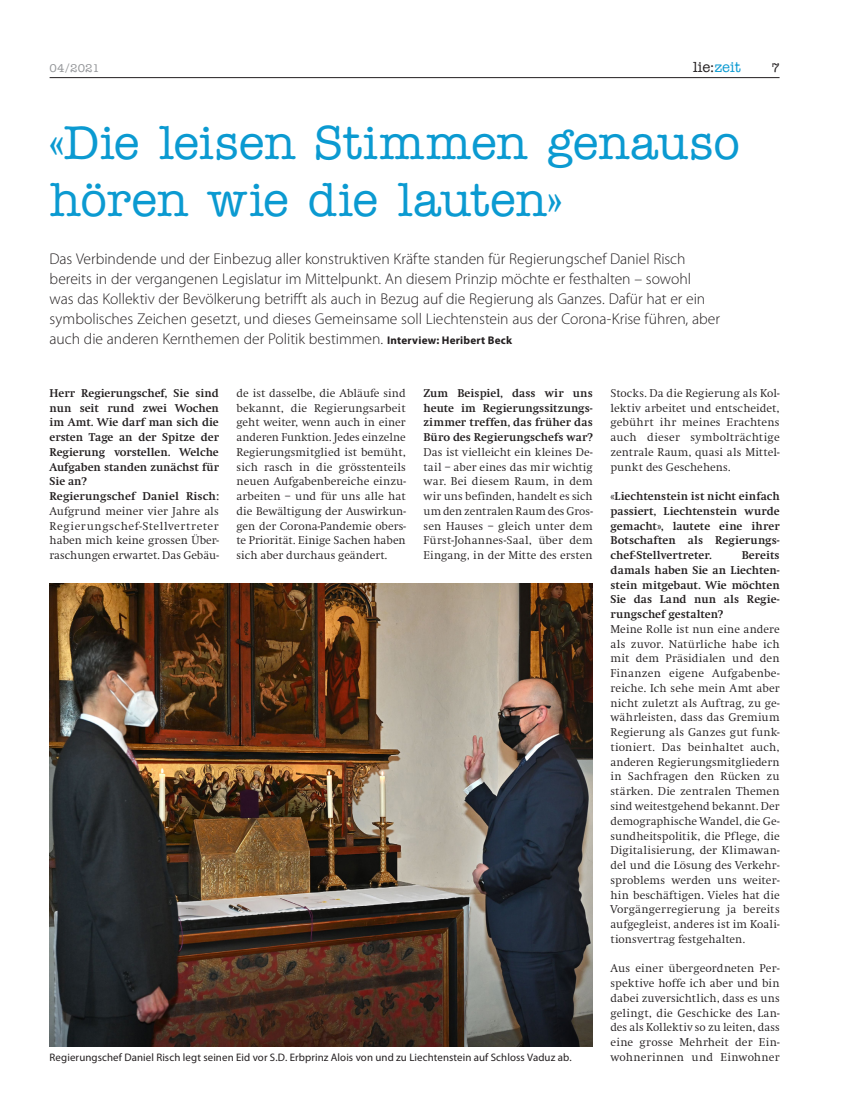
<style>
.page{position:relative;width:854px;height:1120px;background:#fff}
.page>*{position:absolute;margin:0;border:0;box-sizing:border-box;transform-origin:0 0}
.t1{font:500 47.5px/57px "American Typewriter";letter-spacing:-.005em;color:#0b9ad1}
.t2{font:300 15.62px/20px "Myriad Pro";letter-spacing:-.005em;color:#231f20}
.t3{font:15px "American Typewriter";color:#231f20}
.t4{font:500 12.5px "American Typewriter";color:#231f20}
.t5{font:300 11.75px/14.8px "Swift";color:#231f20;text-align:justify}
.t6{font:700 11.75px/14.8px "Swift";color:#231f20;text-align:justify}
.t7{font:300 11.75px "Swift";letter-spacing:.02em;color:#231f20}
.t8{font:500 11.25px "American Typewriter";color:#939598}
.t9{font:10.88px "Myriad Pro";letter-spacing:.01em;color:#231f20}
.s1{color:#0b9ad1}
.s2{font-weight:700;font-size:11.12px}
</style>
<div class="page">
<hr style="left:50px;top:77px;width:730px;height:1px;background:#231f20">
<img style="left:49px;top:583px;width:544px;height:463px">
<p class="t8" style="left:50px;top:62px;width:52px">04/2021</p>
<p class="t3" style="left:693px;top:55px;width:49px">lie:<span class="s1">zeit</span></p>
<p class="t4" style="left:771px;top:60px;width:10px">7</p>
<h1 class="t1" style="left:50px;top:114px;width:692px">«Die leisen Stimmen genauso hören wie die lauten»</h1>
<p class="t2" style="left:50px;top:249px;width:672px">Das Verbindende und der Einbezug aller konstruktiven Kräfte standen für Regierungschef Daniel Risch bereits in der vergangenen Legislatur im Mittelpunkt. An diesem Prinzip möchte er festhalten – sowohl<br>was das Kollektiv der Bevölkerung betrifft als auch in Bezug auf die Regierung als Ganzes. Dafür hat er ein symbolisches Zeichen gesetzt, und dieses Gemeinsame soll Liechtenstein aus der Corona-Krise führen, aber auch die anderen Kernthemen der Politik bestimmen. <span class="s2">Interview: Heribert Beck</span></p>
<p class="t6" style="left:50px;top:386px;width:171px;text-align:left">Herr Regierungschef, Sie sind nun seit rund zwei Wochen im Amt. Wie darf man sich die ersten Tage an der Spitze der<br>Regierung vorstellen. Welche<br>Aufgaben standen zunächst für<br>Sie an?<br>Regierungschef Daniel Risch:</p>
<p class="t5" style="left:50px;top:504px;width:171px">Aufgrund meiner vier Jahre als Regierungschef-Stellvertreter haben mich keine grossen Über&shy;raschungen erwartet. Das Gebäu-</p>
<p class="t5" style="left:237px;top:386px;width:171px">de ist dasselbe, die Abläufe sind bekannt, die Regierungsarbeit geht weiter, wenn auch in einer anderen Funktion. Jedes einzelne Regierungsmitglied ist bemüht, sich rasch in die grösstenteils neuen Aufgabenbereiche einzu&shy;arbeiten – und für uns alle hat die Bewältigung der Auswirkun&shy;gen der Corona-Pandemie obers&shy;te Priorität. Einige Sachen haben sich aber durchaus geändert.</p>
<p class="t6" style="left:424px;top:386px;width:171px">Zum Beispiel, dass wir uns heute im Regierungssitzungs&shy;zimmer treffen, das früher das Büro des Regierungschefs war?</p>
<p class="t5" style="left:424px;top:445px;width:171px">Das ist vielleicht ein kleines De&shy;tail – aber eines das mir wichtig war. Bei diesem Raum, in dem wir uns befinden, handelt es sich um den zentralen Raum des Gros&shy;sen Hauses – gleich unter dem Fürst-Johannes-Saal, über dem Eingang, in der Mitte des ersten</p>
<p class="t5" style="left:610px;top:386px;width:171px">Stocks. Da die Regierung als Kol&shy;lektiv arbeitet und entscheidet, gebührt ihr meines Erachtens auch dieser symbolträchtige zentrale Raum, quasi als Mittel&shy;punkt des Geschehens.</p>
<p class="t6" style="left:610px;top:489px;width:171px">«Liechtenstein ist nicht einfach passiert, Liechtenstein wurde gemacht», lautete eine ihrer Botschaften als Regierungs&shy;chef-Stellvertreter.</p>
<p class="t6" style="left:610px;top:548px;width:171px;text-indent:131px">Bereits damals haben Sie an Liechten&shy;stein mitgebaut. Wie möchten Sie das Land nun als Regie&shy;rungschef gestalten?</p>
<p class="t5" style="left:610px;top:622px;width:171px">Meine Rolle ist nun eine andere als zuvor. Natürliche habe ich mit dem Präsidialen und den Finanzen eigene Aufgabenbe&shy;reiche. Ich sehe mein Amt aber nicht zuletzt als Auftrag, zu ge&shy;währleisten, dass das Gremium Regierung als Ganzes gut funk&shy;tioniert. Das beinhaltet auch, anderen Regierungsmitgliedern in Sachfragen den Rücken zu stärken. Die zentralen Themen sind weitestgehend bekannt. Der demographische Wandel, die Ge&shy;sundheitspolitik, die Pflege, die Digitalisierung, der Klimawan&shy;del und die Lösung des Verkehr&shy;sproblems werden uns weiter&shy;hin beschäftigen. Vieles hat die Vorgängerregierung ja bereits aufgegleist, anderes ist im Koali&shy;tionsvertrag festgehalten.</p>
<p class="t5" style="left:610px;top:961px;width:171px">Aus einer übergeordneten Per&shy;spektive hoffe ich aber und bin dabei zuversichtlich, dass es uns gelingt, die Geschicke des Lan&shy;des als Kollektiv so zu leiten, dass eine grosse Mehrheit der Ein-</p>
<p class="t9" style="left:50px;top:1051px;width:523px">Regierungschef Daniel Risch legt seinen Eid vor S.D. Erbprinz Alois von und zu Liechtenstein auf Schloss Vaduz ab.</p>
<p class="t7" style="left:610px;top:1050px;width:171px">wohnerinnen und Einwohner</p>
</div>
